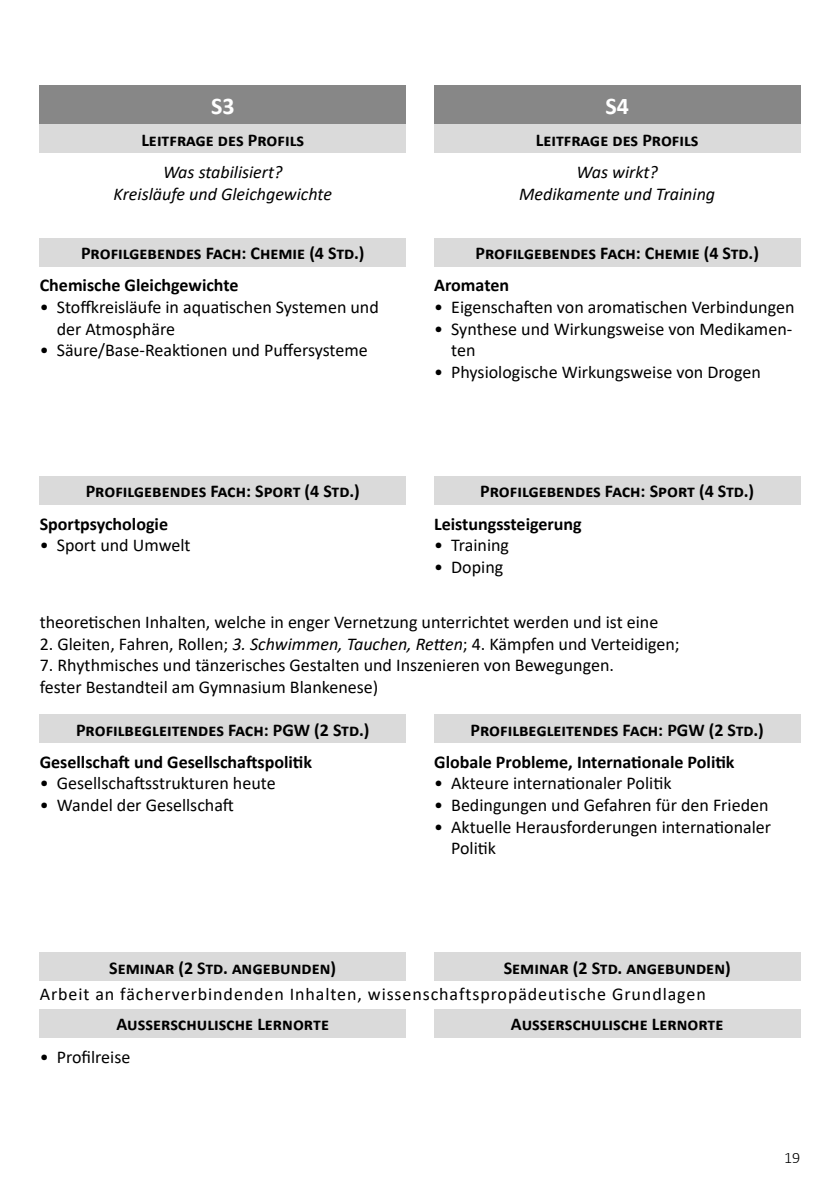
<style>
.page{position:relative;width:840px;height:1191px;background:#fff}
.page>*{position:absolute;margin:0;border:0;box-sizing:border-box;transform-origin:0 0}
.t1{font:700 24px "Calibri";color:#fff}
.t2{font:18px/21.6px "Calibri";color:#000}
.t3{font:700 18px "Calibri";color:#000}
.t4{font:italic 18px/21.6px "Calibri";color:#000;text-align:center}
.t5{font:18px "Calibri";letter-spacing:.05em;color:#000}
.t6{font:300 16px "Calibri";color:#000}
.s1{font-style:italic}
</style>
<div class="page">
<div style="left:40px;top:85px;width:365px;height:40px;background:#878787"></div>
<div style="left:434px;top:85px;width:365px;height:40px;background:#878787"></div>
<div style="left:40px;top:476px;width:365px;height:29px;background:#dadada"></div>
<div style="left:434px;top:476px;width:365px;height:29px;background:#dadada"></div>
<div style="left:40px;top:238px;width:365px;height:28px;background:#dadada"></div>
<div style="left:434px;top:238px;width:365px;height:28px;background:#dadada"></div>
<div style="left:40px;top:714px;width:365px;height:29px;background:#dadada"></div>
<div style="left:434px;top:714px;width:365px;height:29px;background:#dadada"></div>
<div style="left:40px;top:1009px;width:365px;height:28px;background:#dadada"></div>
<div style="left:434px;top:1009px;width:365px;height:28px;background:#dadada"></div>
<div style="left:40px;top:952px;width:365px;height:29px;background:#dadada"></div>
<div style="left:434px;top:952px;width:365px;height:29px;background:#dadada"></div>
<div style="left:40px;top:125px;width:365px;height:28px;background:#dadada"></div>
<div style="left:434px;top:125px;width:365px;height:28px;background:#dadada"></div>
<h1 class="t1" style="left:211px;top:89px;width:25px">S3</h1>
<h1 class="t1" style="left:605px;top:89px;width:25px">S4</h1>
<p class="t3" style="left:141px;top:127px;width:164px">Leitfrage des Profils</p>
<p class="t3" style="left:535px;top:127px;width:164px">Leitfrage des Profils</p>
<p class="t4" style="left:113px;top:160px;width:220px">Was stabilisiert?<br>Kreisläufe und Gleichgewichte</p>
<p class="t4" style="left:519px;top:160px;width:197px">Was wirkt?<br>Medikamente und Training</p>
<p class="t3" style="left:81px;top:240px;width:285px">Profilgebendes Fach: Chemie (4 Std.)</p>
<p class="t3" style="left:475px;top:240px;width:285px">Profilgebendes Fach: Chemie (4 Std.)</p>
<p class="t3" style="left:40px;top:273px;width:200px">Chemische Gleichgewichte</p>
<p class="t2" style="left:57px;top:296px;width:323px;text-indent:-17px">• Stoffkreisläufe in aquatischen Systemen und der Atmosphäre</p>
<p class="t2" style="left:40px;top:339px;width:329px">• Säure/Base-Reaktionen und Puffersysteme</p>
<p class="t3" style="left:434px;top:273px;width:76px">Aromaten</p>
<p class="t2" style="left:434px;top:296px;width:361px">• Eigenschaften von aromatischen Verbindungen</p>
<p class="t2" style="left:451px;top:317px;width:342px;text-indent:-17px">• Synthese und Wirkungsweise von Medikamen&shy;ten</p>
<p class="t2" style="left:434px;top:360px;width:328px">• Physiologische Wirkungsweise von Drogen</p>
<p class="t3" style="left:86px;top:478px;width:275px">Profilgebendes Fach: Sport (4 Std.)</p>
<p class="t3" style="left:480px;top:478px;width:275px">Profilgebendes Fach: Sport (4 Std.)</p>
<p class="t3" style="left:40px;top:511px;width:130px">Sportpsychologie</p>
<p class="t2" style="left:40px;top:534px;width:152px">• Sport und Umwelt</p>
<p class="t3" style="left:434px;top:511px;width:149px">Leistungssteigerung</p>
<p class="t2" style="left:434px;top:534px;width:76px">• Training</p>
<p class="t2" style="left:434px;top:555px;width:71px">• Doping</p>
<p class="t2" style="left:40px;top:610px;width:619px">theoretischen Inhalten, welche in enger Vernetzung unterrichtet werden und ist eine</p>
<p class="t2" style="left:40px;top:632px;width:641px">2. Gleiten, Fahren, Rollen; <span class="s1">3. Schwimmen, Tauchen, Retten</span>; 4. Kämpfen und Verteidigen;</p>
<p class="t2" style="left:40px;top:654px;width:575px">7. Rhythmisches und tänzerisches Gestalten und Inszenieren von Bewegungen. fester Bestandteil am Gymnasium Blankenese)</p>
<p class="t3" style="left:76px;top:717px;width:295px">Profilbegleitendes Fach: PGW (2 Std.)</p>
<p class="t3" style="left:470px;top:717px;width:295px">Profilbegleitendes Fach: PGW (2 Std.)</p>
<p class="t3" style="left:40px;top:749px;width:274px">Gesellschaft und Gesellschaftspolitik</p>
<p class="t2" style="left:40px;top:772px;width:237px">• Gesellschaftsstrukturen heute</p>
<p class="t2" style="left:40px;top:793px;width:196px">• Wandel der Gesellschaft</p>
<p class="t3" style="left:434px;top:749px;width:302px">Globale Probleme, Internationale Politik</p>
<p class="t2" style="left:434px;top:772px;width:239px">• Akteure internationaler Politik</p>
<p class="t2" style="left:434px;top:793px;width:336px">• Bedingungen und Gefahren für den Frieden</p>
<p class="t2" style="left:451px;top:815px;width:321px;text-indent:-17px">• Aktuelle Herausforderungen internationaler<br>Politik</p>
<p class="t3" style="left:109px;top:955px;width:228px">Seminar (2 Std. angebunden)</p>
<p class="t3" style="left:503px;top:955px;width:228px">Seminar (2 Std. angebunden)</p>
<p class="t5" style="left:40px;top:981px;width:667px">Arbeit an fächerverbindenden Inhalten, wissenschaftspropädeutische Grundlagen</p>
<p class="t3" style="left:116px;top:1011px;width:214px">Ausserschulische Lernorte</p>
<p class="t3" style="left:510px;top:1011px;width:214px">Ausserschulische Lernorte</p>
<p class="t2" style="left:40px;top:1045px;width:92px">• Profilreise</p>
<p class="t6" style="left:783px;top:1147px;width:18px">19</p>
</div>
